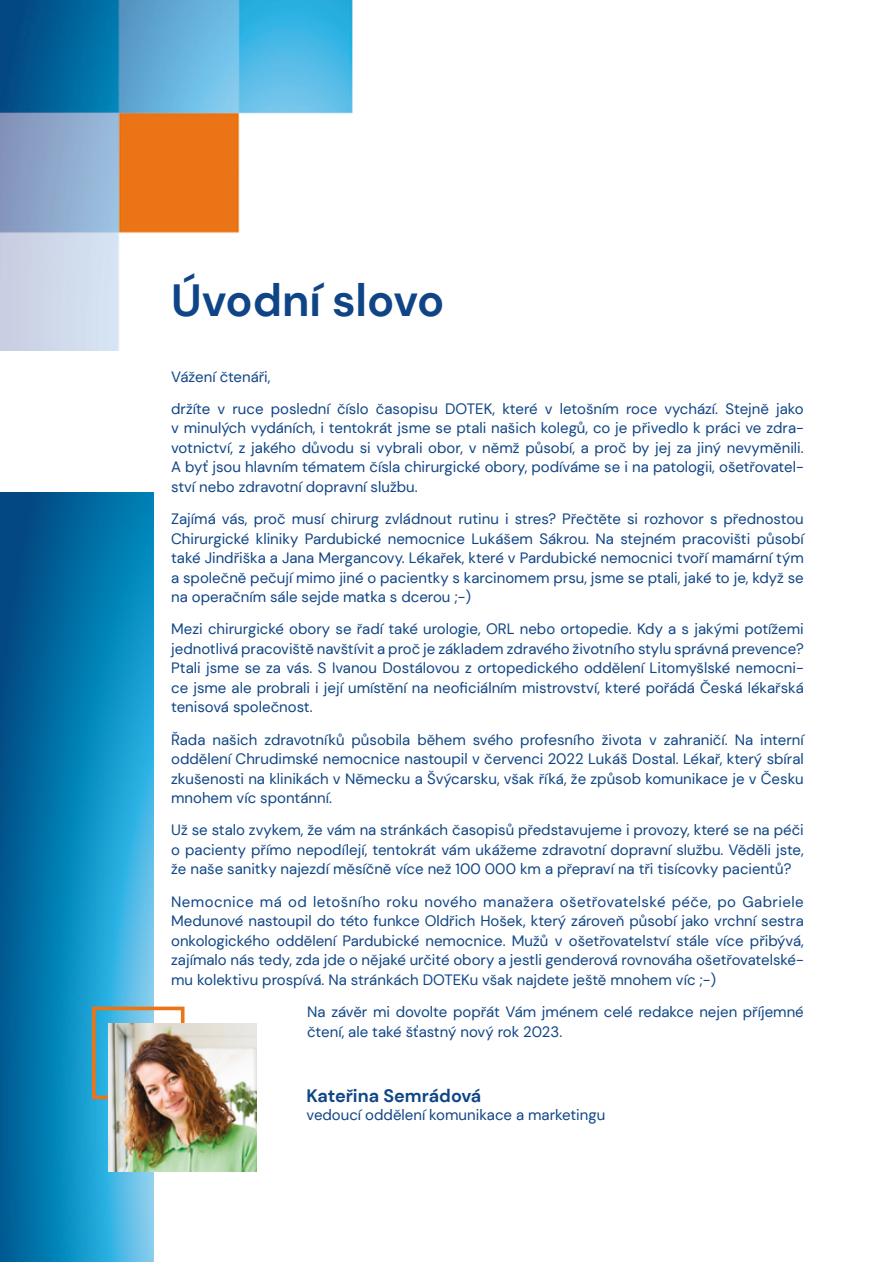
<style>
.page{position:relative;width:892px;height:1262px;background:#fff}
.page>*{position:absolute;margin:0;border:0;box-sizing:border-box;transform-origin:0 0}
.t1{font:700 45px "DM Sans";color:#0f4586}
.t2{font:700 18px "DM Sans";color:#0f4586}
.t3{font:15px/19.5px "DM Sans";color:#0f4586;text-align:justify}
</style>
<div class="page">
<img style="left:0;top:493px;width:153px;height:769px">
<div style="left:92px;top:1006px;width:92px;height:93px;border:4px solid #eb7417"></div>
<img style="left:108px;top:1023px;width:149px;height:148px">
<img style="left:0;top:0;width:353px;height:350px">
<h1 class="t1" style="left:171px;top:272px;width:275px">Úvodní slovo</h1>
<p class="t3" style="left:171px;top:360px;width:634px;line-height:32.2px">Vážení čtenáři,<br>držíte v ruce poslední číslo časopisu DOTEK, které v letošním roce vychází. Stejně jako</p>
<p class="t3" style="left:171px;top:418px;width:634px">v minulých vydáních, i tentokrát jsme se ptali našich kolegů, co je přivedlo k práci ve zdra&shy;votnictví, z jakého důvodu si vybrali obor, v němž působí, a proč by jej za jiný nevyměnili.<br>A byť jsou hlavním tématem čísla chirurgické obory, podíváme se i na patologii, ošetřovatel&shy;ství nebo zdravotní dopravní službu.</p>
<p class="t3" style="left:171px;top:509px;width:634px">Zajímá vás, proč musí chirurg zvládnout rutinu i stres? Přečtěte si rozhovor s přednostou Chirurgické kliniky Pardubické nemocnice Lukášem Sákrou. Na stejném pracovišti působí také Jindřiška a Jana Mergancovy. Lékařek, které v Pardubické nemocnici tvoří mamární tým a společně pečují mimo jiné o pacientky s karcinomem prsu, jsme se ptali, jaké to je, když se na operačním sále sejde matka s dcerou ;-)</p>
<p class="t3" style="left:171px;top:619px;width:634px">Mezi chirurgické obory se řadí také urologie, ORL nebo ortopedie. Kdy a s jakými potížemi jednotlivá pracoviště navštívit a proč je základem zdravého životního stylu správná prevence?<br>Ptali jsme se za vás. S Ivanou Dostálovou z ortopedického oddělení Litomyšlské nemocni&shy;ce jsme ale probrali i její umístění na neoficiálním mistrovství, které pořádá Česká lékařská tenisová společnost.</p>
<p class="t3" style="left:171px;top:729px;width:634px">Řada našich zdravotníků působila během svého profesního života v zahraničí. Na interní oddělení Chrudimské nemocnice nastoupil v červenci 2022 Lukáš Dostal. Lékař, který sbíral zkušenosti na klinikách v Německu a Švýcarsku, však říká, že způsob komunikace je v Česku mnohem víc spontánní.</p>
<p class="t3" style="left:171px;top:820px;width:634px">Už se stalo zvykem, že vám na stránkách časopisů představujeme i provozy, které se na péči o pacienty přímo nepodílejí, tentokrát vám ukážeme zdravotní dopravní službu. Věděli jste, že naše sanitky najezdí měsíčně více než 100 000 km a přepraví na tři tisícovky pacientů?</p>
<p class="t3" style="left:171px;top:891px;width:634px">Nemocnice má od letošního roku nového manažera ošetřovatelské péče, po Gabriele Medunové nastoupil do této funkce Oldřich Hošek, který zároveň působí jako vrchní sestra onkologického oddělení Pardubické nemocnice. Mužů v ošetřovatelství stále více přibývá, zajímalo nás tedy, zda jde o nějaké určité obory a jestli genderová rovnováha ošetřovatelské&shy;mu kolektivu prospívá. Na stránkách DOTEKu však najdete ještě mnohem víc ;-)</p>
<p class="t3" style="left:307px;top:1002px;width:498px">Na závěr mi dovolte popřát Vám jménem celé redakce nejen příjemné čtení, ale také šťastný nový rok 2023.</p>
<p class="t2" style="left:306px;top:1084px;width:176px">Kateřina Semrádová</p>
<p class="t3" style="left:306px;top:1104px;width:300px">vedoucí oddělení komunikace a marketingu</p>
</div>
